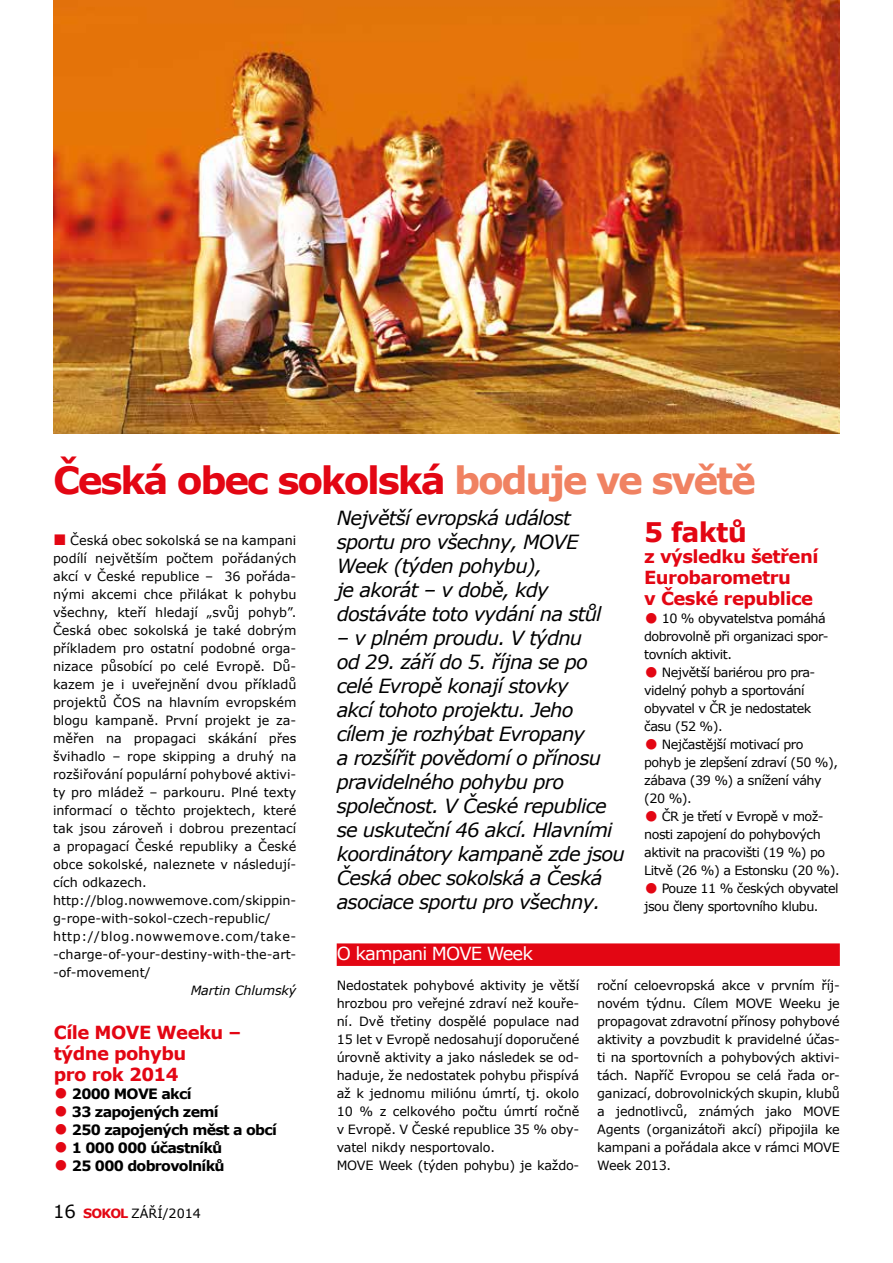
<style>
.page{position:relative;width:893px;height:1263px;background:#fff}
.page>*{position:absolute;margin:0;border:0;box-sizing:border-box;transform-origin:0 0}
.t1{font:700 37.5px "Verdana";letter-spacing:-.06em;color:#e30613}
.t2{font:700 27px "Verdana";letter-spacing:-.03em;color:#e30613}
.t3{font:italic 19.5px/24px "Verdana";letter-spacing:-.04em;color:#000}
.t4{font:700 18px/21px "Verdana";letter-spacing:-.03em;color:#e30613}
.t5{font:18px "Verdana";letter-spacing:-.05em;color:#fff}
.t6{font:700 14.25px "Verdana";letter-spacing:-.05em;color:#000}
.t7{font:12.75px/18px "Verdana";letter-spacing:-.01em;color:#000}
.t8{font:12.75px/18px "Verdana";letter-spacing:-.04em;color:#000}
.t9{font:italic 12.75px "Verdana";letter-spacing:-.01em;color:#000}
.s1{color:#f08262}
.s2{font-family:"Franklin Gothic";font-weight:600;font-size:24px;color:#e30613}
.s3{font-family:"Franklin Gothic";font-size:22.5px;color:#e30613}
.s4{font-size:18px}
.s5{font-weight:700;color:#e30613}
</style>
<div class="page">
<img style="left:54px;top:0;width:786px;height:434px">
<div style="left:337px;top:943px;width:503px;height:23px;background:#e30613"></div>
<h1 class="t1" style="left:53px;top:454px;width:704px">Česká obec sokolská <span class="s1">boduje ve světě</span></h1>
<h2 class="t2" style="left:644px;top:513px;width:104px">5 faktů</h2>
<h3 class="t4" style="left:644px;top:545px;width:176px">z výsledku šetření<br>Eurobarometru<br>v České republice</h3>
<p class="t8" style="left:644px;top:609px;width:186px"><span class="s2">●</span> 10 % obyvatelstva pomáhá dobrovolně při organizaci spor&shy;tovních aktivit.</p>
<p class="t8" style="left:644px;top:663px;width:173px"><span class="s2">●</span> Největší bariérou pro pra&shy;videlný pohyb a sportování obyvatel v ČR je nedostatek času (52 %).</p>
<p class="t8" style="left:644px;top:735px;width:195px"><span class="s2">●</span> Nejčastější motivací pro pohyb je zlepšení zdraví (50 %), zábava (39 %) a snížení váhy (20 %).</p>
<p class="t8" style="left:644px;top:807px;width:197px"><span class="s2">●</span> ČR je třetí v Evropě v mož&shy;nosti zapojení do pohybových aktivit na pracovišti (19 %) po<br>Litvě (26 %) a Estonsku (20 %).</p>
<p class="t8" style="left:644px;top:879px;width:196px"><span class="s2">●</span> Pouze 11 % českých obyvatel jsou členy sportovního klubu.</p>
<h3 class="t3" style="left:337px;top:505px;width:266px">Největší evropská událost sportu pro všechny, MOVE<br>Week (týden pohybu),<br>je akorát – v době, kdy dostáváte toto vydání na stůl</h3>
<p class="t3" style="left:337px;top:625px;width:290px">– v plném proudu. V týdnu<br>od 29. září do 5. října se po celé Evropě konají stovky<br>akcí tohoto projektu. Jeho cílem je rozhýbat Evropany<br>a rozšířit povědomí o přínosu pravidelného pohybu pro společnost. V České republice se uskuteční 46 akcí. Hlavními koordinátory kampaně zde jsou<br>Česká obec sokolská a Česká asociace sportu pro všechny.</p>
<p class="t7" style="left:53px;top:531px;width:245px"><span class="s3">■</span> Česká obec sokolská se na kampani podílí největším počtem pořádaných akcí v České republice – 36 pořáda&shy;nými akcemi chce přilákat k pohybu všechny, kteří hledají „svůj pohyb”.<br>Česká obec sokolská je také dobrým příkladem pro ostatní podobné orga&shy;nizace působící po celé Evropě. Dů&shy;kazem je i uveřejnění dvou příkladů projektů ČOS na hlavním evropském blogu kampaně. První projekt je za&shy;měřen na propagaci skákání přes švihadlo – rope skipping a druhý na rozšiřování populární pohybové aktivi&shy;ty pro mládež – parkouru. Plné texty informací o těchto projektech, které tak jsou zároveň i dobrou prezentací a propagací České republiky a České obce sokolské, naleznete v následují&shy;cích odkazech. http://blog.nowwemove.com/skippin&shy;g-rope-with-sokol-czech-republic/ http://blog.nowwemove.com/take--charge-of-your-destiny-with-the-art--of-movement/</p>
<p class="t9" style="left:191px;top:982px;width:107px">Martin Chlumský</p>
<h3 class="t5" style="left:337px;top:941px;width:198px">O kampani MOVE Week</h3>
<p class="t7" style="left:337px;top:976px;width:244px">Nedostatek pohybové aktivity je větší hrozbou pro veřejné zdraví než kouře&shy;ní. Dvě třetiny dospělé populace nad 15 let v Evropě nedosahují doporučené úrovně aktivity a jako následek se od&shy;haduje, že nedostatek pohybu přispívá až k jednomu miliónu úmrtí, tj. okolo 10 % z celkového počtu úmrtí ročně v Evropě. V České republice 35 % oby&shy;vatel nikdy nesportovalo.<br>MOVE Week (týden pohybu) je každo-</p>
<p class="t7" style="left:597px;top:976px;width:244px;text-align:justify">roční celoevropská akce v prvním říj&shy;novém týdnu. Cílem MOVE Weeku je propagovat zdravotní přínosy pohybové aktivity a povzbudit k pravidelné účas&shy;ti na sportovních a pohybových aktivi&shy;tách. Napříč Evropou se celá řada or&shy;ganizací, dobrovolnických skupin, klubů a jednotlivců, známých jako MOVE Agents (organizátoři akcí) připojila ke kampani a pořádala akce v rámci MOVE Week 2013.</p>
<h3 class="t4" style="left:54px;top:1021px;width:189px">Cíle MOVE Weeku – týdne pohybu<br>pro rok 2014</h3>
<p class="t6" style="left:54px;top:1084px;width:139px"><span class="s2">●</span> 2000 MOVE akcí</p>
<p class="t6" style="left:54px;top:1102px;width:166px"><span class="s2">●</span> 33 zapojených zemí</p>
<p class="t6" style="left:54px;top:1120px;width:225px"><span class="s2">●</span> 250 zapojených měst a obcí</p>
<p class="t6" style="left:54px;top:1138px;width:170px"><span class="s2">●</span> 1 000 000 účastníků</p>
<p class="t6" style="left:54px;top:1156px;width:172px"><span class="s2">●</span> 25 000 dobrovolníků</p>
<p class="t7" style="left:53px;top:1205px;width:149px"><span class="s4">16</span> <span class="s5">SOKOL</span> ZÁŘÍ/2014</p>
</div>
